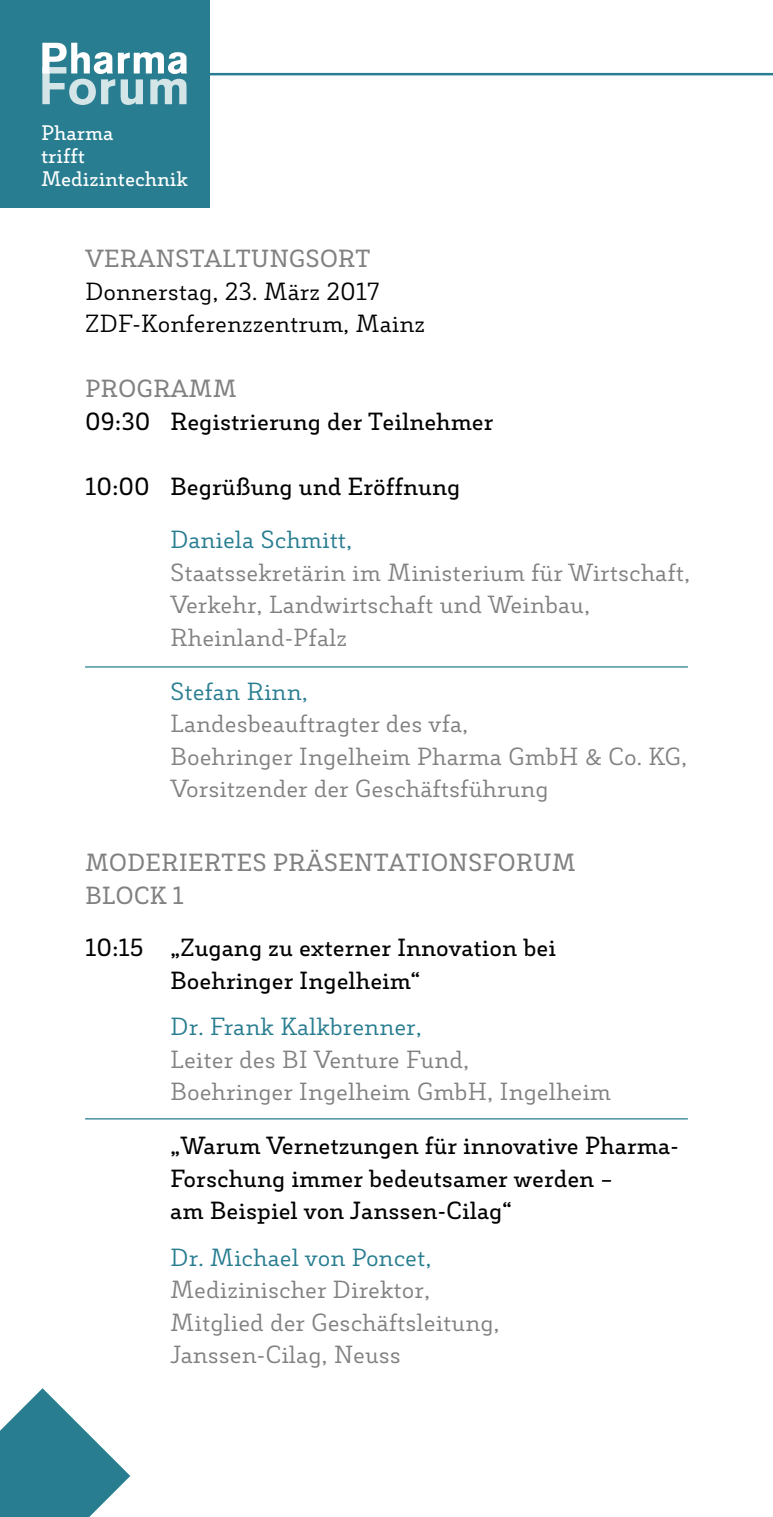
<style>
.page{position:relative;width:773px;height:1517px;background:#fff}
.page>*{position:absolute;margin:0;border:0;box-sizing:border-box;transform-origin:0 0}
.t1{font:23.75px/32.5px "Decour";color:#818181}
.t2{font:600 23.75px/32.5px "Decour";color:#000}
.t3{font:23.75px "Decour";color:#287d90}
.t4{font:600 23.75px/32.5px "Decour";color:#818181}
.t5{font:23.75px/32.5px "Decour";color:#000}
.t6{font:600 20.25px/23px "Decour";color:#fff}
</style>
<div class="page">
<hr style="left:209px;top:73px;width:563px;height:2px;background:#287d90">
<div style="left:0;top:0;width:209px;height:208px;background:#287d90"></div>
<svg style="left:42px;top:43px;width:145px;height:62px"></svg>
<hr style="left:85px;top:1118px;width:602px;height:1px;background:#287d90">
<hr style="left:85px;top:666px;width:602px;height:1px;background:#287d90">
<svg style="left:0;top:1388px;width:130px;height:129px"></svg>
<p class="t6" style="left:41px;top:121px;width:148px">Pharma<br>trifft<br>Medizintechnik</p>
<p class="t4" style="left:85px;top:242px;width:287px">VERANSTALTUNGSORT</p>
<p class="t5" style="left:85px;top:275px;width:341px">Donnerstag, 23. März 2017<br>ZDF-Konferenzzentrum, Mainz</p>
<p class="t4" style="left:85px;top:372px;width:153px">PROGRAMM</p>
<p class="t2" style="left:85px;top:405px;width:410px">09:30 Registrierung der Teilnehmer</p>
<p class="t2" style="left:85px;top:470px;width:376px">10:00 Begrüßung und Eröffnung</p>
<p class="t3" style="left:170px;top:525px;width:184px">Daniela Schmitt,</p>
<p class="t1" style="left:170px;top:556px;width:521px">Staatssekretärin im Ministerium für Wirtschaft,<br>Verkehr, Landwirtschaft und Weinbau,<br>Rheinland-Pfalz</p>
<p class="t3" style="left:170px;top:677px;width:139px">Stefan Rinn,</p>
<p class="t1" style="left:170px;top:707px;width:518px">Landesbeauftragter des vfa,<br>Boehringer Ingelheim Pharma GmbH &amp; Co. KG,<br>Vorsitzender der Geschäftsführung</p>
<p class="t4" style="left:85px;top:846px;width:492px">MODERIERTES PRÄSENTATIONSFORUM<br>BLOCK 1</p>
<p class="t2" style="left:170px;top:931px;width:387px;text-indent:-85px">10:15 „Zugang zu externer Innovation bei<br>Boehringer Ingelheim“</p>
<p class="t3" style="left:170px;top:1012px;width:253px">Dr. Frank Kalkbrenner,</p>
<p class="t1" style="left:170px;top:1043px;width:442px">Leiter des BI Venture Fund,<br>Boehringer Ingelheim GmbH, Ingelheim</p>
<p class="t2" style="left:170px;top:1129px;width:510px">„Warum Vernetzungen für innovative Pharma-<br>Forschung immer bedeutsamer werden –<br>am Beispiel von Janssen-Cilag“</p>
<p class="t3" style="left:170px;top:1242px;width:263px">Dr. Michael von Poncet,</p>
<p class="t1" style="left:170px;top:1273px;width:331px">Medizinischer Direktor,<br>Mitglied der Geschäftsleitung,<br>Janssen-Cilag, Neuss</p>
</div>
